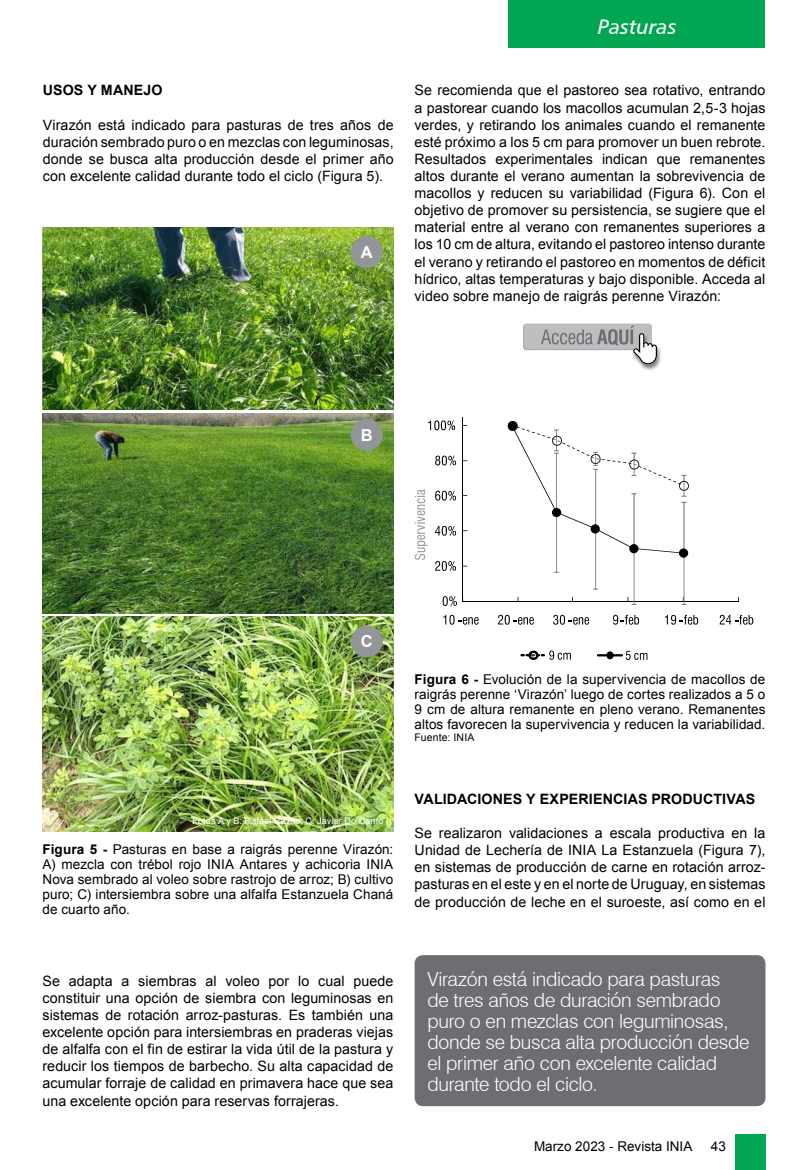
<style>
.page{position:relative;width:808px;height:1170px;background:#fff}
.page>*{position:absolute;margin:0;border:0;box-sizing:border-box;transform-origin:0 0}
.t1{font:21px "Humanist 777 BT Italic B";color:#fff}
.t2{font:300 19.5px/21px "Swiss 721 BT";letter-spacing:-.015em;color:#fff}
.t3{font:700 16.5px "Arial";color:#fff}
.t4{font:14.25px/17.1px "Arial";letter-spacing:.005em;color:#000;text-align:justify}
.t5{font:700 14.25px "Arial";letter-spacing:.005em;color:#000}
.t6{font:13.5px/15px "Arial";letter-spacing:.005em;color:#000;text-align:justify}
.t7{font:10.5px "Arial";letter-spacing:.015em;color:#000}
.t8{font:9px "Arial";letter-spacing:.02em;color:#fff}
.s1{font-weight:700}
</style>
<div class="page">
<div style="left:508px;top:0;width:257px;height:47px;background:#00a651"></div>
<div style="left:734px;top:1134px;width:31px;height:35px;background:#00a651"></div>
<hr style="left:462px;top:417px;width:1px;height:184px;background:#000">
<hr style="left:463px;top:601px;width:275px;height:1px;background:#000">
<svg style="left:508px;top:421px;width:181px;height:184px"></svg>
<div style="left:508px;top:421px;width:9px;height:9px;background:#000;border-radius:50%"></div>
<div style="left:552px;top:508px;width:9px;height:9px;background:#000;border-radius:50%"></div>
<div style="left:591px;top:524px;width:9px;height:9px;background:#000;border-radius:50%"></div>
<div style="left:629px;top:544px;width:9px;height:9px;background:#000;border-radius:50%"></div>
<div style="left:679px;top:548px;width:9px;height:9px;background:#000;border-radius:50%"></div>
<svg style="left:443px;top:596px;width:21px;height:10px"></svg>
<svg style="left:435px;top:561px;width:21px;height:10px"></svg>
<svg style="left:435px;top:526px;width:21px;height:9px"></svg>
<svg style="left:435px;top:490px;width:21px;height:10px"></svg>
<svg style="left:435px;top:455px;width:21px;height:10px"></svg>
<svg style="left:428px;top:420px;width:27px;height:10px"></svg>
<svg style="left:443px;top:614px;width:36px;height:10px"></svg>
<svg style="left:498px;top:614px;width:36px;height:10px"></svg>
<svg style="left:553px;top:614px;width:36px;height:10px"></svg>
<svg style="left:613px;top:614px;width:26px;height:10px"></svg>
<svg style="left:665px;top:614px;width:33px;height:10px"></svg>
<svg style="left:720px;top:614px;width:33px;height:10px"></svg>
<svg style="left:415px;top:489px;width:13px;height:70px"></svg>
<svg style="left:520px;top:650px;width:51px;height:10px"></svg>
<svg style="left:597px;top:651px;width:50px;height:9px"></svg>
<div style="left:523px;top:323px;width:129px;height:27px;background:#dfe0e1;border-radius:4px"></div>
<div style="left:632px;top:333px;width:30px;height:38px;background:#000;opacity:.5"></div>
<svg style="left:523px;top:324px;width:134px;height:40px"></svg>
<img style="left:43px;top:616px;width:350px;height:215px">
<img style="left:43px;top:227px;width:350px;height:182px">
<img style="left:43px;top:413px;width:350px;height:200px">
<div style="left:351px;top:236px;width:32px;height:32px;background:#939598;border-radius:50%"></div>
<div style="left:351px;top:419px;width:32px;height:32px;background:#939598;border-radius:50%"></div>
<div style="left:351px;top:625px;width:32px;height:32px;background:#939598;border-radius:50%"></div>
<div style="left:415px;top:955px;width:350px;height:151px;background:#6d6e71;border-radius:9px"></div>
<p class="t5" style="left:43px;top:81px;width:22px">USOS</p>
<p class="t5" style="left:87px;top:81px;width:25px">Y MANE</p>
<p class="t5" style="left:144px;top:81px;width:18px">JO</p>
<p class="t4" style="left:43px;top:116px;width:352px">Virazón está indicado para pasturas de tres años de duración sembrado puro o en mezclas con leguminosas, donde se busca alta producción desde el primer año con excelente calidad durante todo el ciclo (Figura 5).</p>
<p class="t3" style="left:361px;top:241px;width:13px">A</p>
<h1 class="t1" style="left:598px;top:13px;width:80px">Pasturas</h1>
<p class="t4" style="left:415px;top:82px;width:352px">Se recomienda que el pastoreo sea rotativo, entrando a pastorear cuando los macollos acumulan 2,5-3 hojas verdes, y retirando los animales cuando el remanente esté próximo a los 5 cm para promover un buen rebrote.<br>Resultados experimentales indican que remanentes altos durante el verano aumentan la sobrevivencia de macollos y reducen su variabilidad (Figura 6). Con el objetivo de promover su persistencia, se sugiere que el material entre al verano con remanentes superiores a los 10 cm de altura, evitando el pastoreo intenso durante el verano y retirando el pastoreo en momentos de déficit hídrico, altas temperaturas y bajo disponible. Acceda al video sobre manejo de raigrás perenne Virazón:</p>
<p class="t3" style="left:361px;top:424px;width:13px">B</p>
<p class="t3" style="left:361px;top:630px;width:13px">C</p>
<p class="t8" style="left:193px;top:814px;width:192px">Fotos A y B: Rafael Reyno; C: Javier Do Canto</p>
<p class="t6" style="left:43px;top:841px;width:352px"><span class="s1">FIGURA 5 -</span> Pasturas en base a raigrás perenne Virazón:<br>A) mezcla con trébol rojo INIA Antares y achicoria INIA Nova sembrado al voleo sobre rastrojo de arroz; B) cultivo puro; C) intersiembra sobre una alfalfa Estanzuela Chaná de cuarto año.</p>
<p class="t6" style="left:415px;top:672px;width:352px"><span class="s1">FIGURA 6 -</span> Evolución de la supervivencia de macollos de raigrás perenne ‘Virazón’ luego de cortes realizados a 5 o 9 cm de altura remanente en pleno verano. Remanentes altos favorecen la supervivencia y reducen la variabilidad.</p>
<p class="t7" style="left:415px;top:730px;width:61px">Fuente: INIA</p>
<p class="t5" style="left:415px;top:789px;width:19px">VALIDACIONES</p>
<p class="t5" style="left:526px;top:789px;width:43px">Y EXPERIENCIAS</p>
<p class="t5" style="left:651px;top:789px;width:11px">PRODUCTIVAS</p>
<p class="t4" style="left:415px;top:824px;width:352px">Se realizaron validaciones a escala productiva en la Unidad de Lechería de INIA La Estanzuela (Figura 7), en sistemas de producción de carne en rotación arroz&shy;pasturas en el este y en el norte de Uruguay, en sistemas de producción de leche en el suroeste, así como en el</p>
<p class="t4" style="left:43px;top:972px;width:352px">Se adapta a siembras al voleo por lo cual puede constituir una opción de siembra con leguminosas en sistemas de rotación arroz-pasturas. Es también una excelente opción para intersiembras en praderas viejas de alfalfa con el fin de estirar la vida útil de la pastura y reducir los tiempos de barbecho. Su alta capacidad de acumular forraje de calidad en primavera hace que sea una excelente opción para reservas forrajeras.</p>
<h2 class="t2" style="left:427px;top:967px;width:324px">Virazón está indicado para pasturas<br>de tres años de duración sembrado puro o en mezclas con leguminosas, donde se busca alta producción desde el primer año con excelente calidad durante todo el ciclo.</h2>
<p class="t6" style="left:534px;top:1139px;width:160px">Marzo 2023 - Revista INIA</p>
<p class="t6" style="left:711px;top:1139px;width:17px">43</p>
</div>
